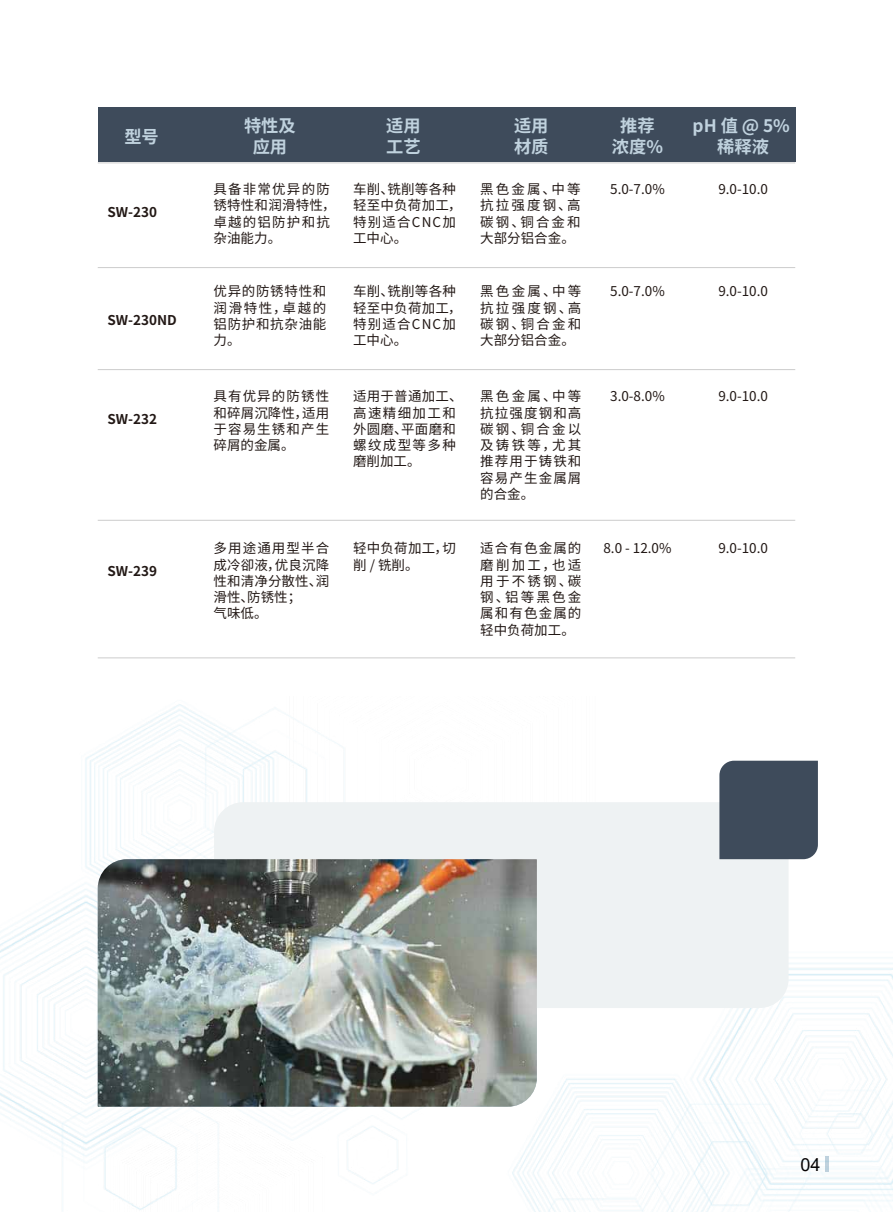
<style>
.page{position:relative;width:893px;height:1212px;background:#fff}
.page>*{position:absolute;margin:0;border:0;box-sizing:border-box;transform-origin:0 0}
.t1{font:18px "Arial";color:#040000}
.t2{font:700 17.25px/20.7px "Source Han Sans CN";color:#c0d2de;text-align:center}
.t3{font:13.5px/16.2px "Source Han Sans CN";letter-spacing:.08em;color:#221815;text-align:justify}
.t4{font:13.5px/16.2px "Source Han Sans CN";letter-spacing:.015em;color:#221815}
.t5{font:13.5px/16.2px "Source Han Sans CN";letter-spacing:.01em;color:#221815}
.t6{font:700 13.5px "Source Han Sans CN";color:#221815}
</style>
<div class="page">
<hr style="left:98px;top:163px;width:697px;height:1px;background:#ccc">
<hr style="left:98px;top:369px;width:697px;height:1px;background:#ccc">
<hr style="left:98px;top:267px;width:697px;height:1px;background:#ccc">
<hr style="left:98px;top:520px;width:697px;height:1px;background:#ccc">
<hr style="left:98px;top:657px;width:697px;height:1px;background:#ccc">
<div style="left:98px;top:108px;width:697px;height:54px;background:#3e4b5b"></div>
<img style="left:0;top:704px;width:404px;height:507px">
<img style="left:404px;top:963px;width:489px;height:249px">
<div style="left:214px;top:802px;width:575px;height:206px;background:#eef2f3"></div>
<img style="left:98px;top:859px;width:439px;height:248px">
<div style="left:719px;top:761px;width:99px;height:98px;background:#3e4b5b"></div>
<p class="t2" style="left:124px;top:126px;width:36px">型号</p>
<p class="t2" style="left:244px;top:116px;width:53px">特性及应用</p>
<p class="t2" style="left:386px;top:116px;width:36px;text-align:left">适用工艺</p>
<p class="t2" style="left:514px;top:116px;width:36px;text-align:left">适用材质</p>
<p class="t2" style="left:612px;top:116px;width:53px">推荐浓度%</p>
<p class="t2" style="left:693px;top:116px;width:99px">pH 值 @ 5%稀释液</p>
<p class="t6" style="left:108px;top:205px;width:51px">SW-230</p>
<p class="t6" style="left:108px;top:312px;width:71px">SW-230ND</p>
<p class="t6" style="left:108px;top:412px;width:51px">SW-232</p>
<p class="t6" style="left:108px;top:564px;width:51px">SW-239</p>
<p class="t3" style="left:214px;top:181px;width:124px;text-align:left">具备非常优异的防锈特性和润滑特性，卓越的铝防护和抗杂油能力。</p>
<p class="t4" style="left:353px;top:181px;width:110px">车削、铣削等各种轻至中负荷加工，特别适合CNC加工中心。</p>
<p class="t3" style="left:480px;top:181px;width:102px">黑色金属、中等抗拉强度钢、高碳钢、铜合金和大部分铝合金。</p>
<p class="t3" style="left:718px;top:181px;width:51px">9.0-10.0</p>
<p class="t3" style="left:610px;top:181px;width:56px">5.0-7.0%</p>
<p class="t3" style="left:214px;top:284px;width:114px">优异的防锈特性和润滑特性，卓越的铝防护和抗杂油能力。</p>
<p class="t4" style="left:353px;top:284px;width:110px">车削、铣削等各种轻至中负荷加工，特别适合CNC加工中心。</p>
<p class="t3" style="left:480px;top:284px;width:103px">黑色金属、中等抗拉强度钢、高碳钢、铜合金和大部分铝合金。</p>
<p class="t3" style="left:610px;top:284px;width:56px">5.0-7.0%</p>
<p class="t3" style="left:718px;top:284px;width:51px">9.0-10.0</p>
<p class="t3" style="left:214px;top:389px;width:117px">具有优异的防锈性和碎屑沉降性，适用于容易生锈和产生碎屑的金属。</p>
<p class="t4" style="left:353px;top:389px;width:111px">适用于普通加工、高速精细加工和外圆磨、平面磨和螺纹成型等多种磨削加工。</p>
<p class="t3" style="left:480px;top:389px;width:103px">黑色金属、中等抗拉强度钢和高碳钢、铜合金以及铸铁等，尤其推荐用于铸铁和容易产生金属屑的合金。</p>
<p class="t3" style="left:610px;top:389px;width:56px">3.0-8.0%</p>
<p class="t3" style="left:718px;top:389px;width:51px">9.0-10.0</p>
<p class="t5" style="left:214px;top:541px;width:117px">多用途通用型半合成冷卻液，优良沉降性和清净分散性、润滑性、防锈性；<br>气味低。</p>
<p class="t4" style="left:353px;top:541px;width:104px">轻中负荷加工，切削 / 铣削。</p>
<p class="t3" style="left:480px;top:541px;width:103px">适合有色金属的磨削加工，也适用于不锈钢、碳钢、铝等黑色金属和有色金属的轻中负荷加工。</p>
<p class="t3" style="left:603px;top:541px;width:70px">8.0 - 12.0%</p>
<p class="t3" style="left:718px;top:541px;width:51px">9.0-10.0</p>
<h1 class="t1" style="left:800px;top:1152px;width:22px">04</h1>
</div>
